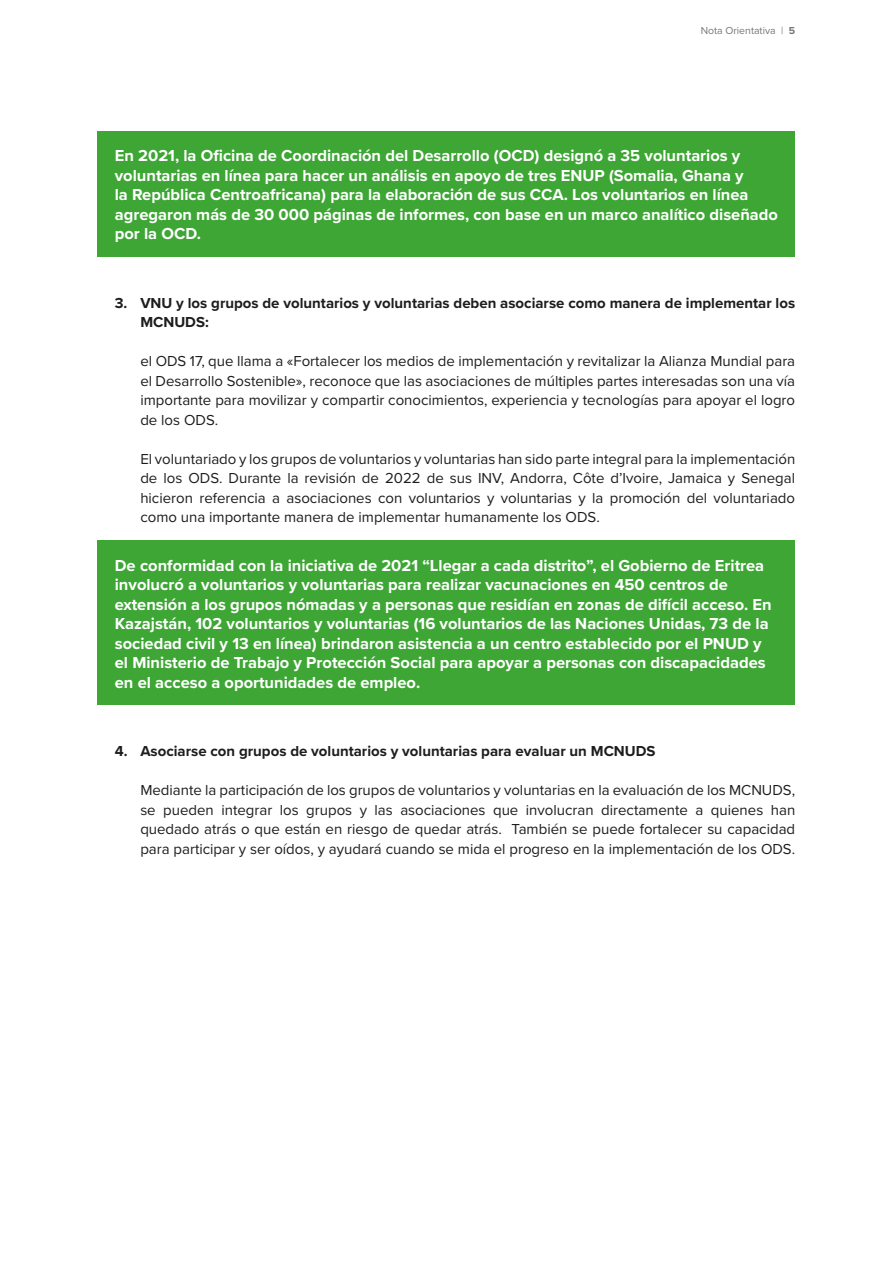
<style>
.page{position:relative;width:893px;height:1263px;background:#fff}
.page>*{position:absolute;margin:0;border:0;box-sizing:border-box;transform-origin:0 0}
.t1{font:700 16.5px/19.5px "Proxima Nova";color:#fff}
.t2{font:15px/19.5px "Proxima Nova";color:#1d1d1b;text-align:justify}
.t3{font:700 15px/19.5px "Proxima Nova";color:#1d1d1b}
.t4{font:10.5px "Proxima Nova";color:#72787a}
.s1{font-weight:700}
</style>
<div class="page">
<div style="left:98px;top:131px;width:697px;height:125px;background:#3ea635"></div>
<div style="left:98px;top:540px;width:697px;height:165px;background:#3ea635"></div>
<p class="t4" style="left:701px;top:24px;width:96px">Nota Orientativa | <span class="s1">5</span></p>
<p class="t1" style="left:115px;top:146px;width:665px">En 2021, la Oficina de Coordinación del Desarrollo (OCD) designó a 35 voluntarios y voluntarias en línea para hacer un análisis en apoyo de tres ENUP (Somalia, Ghana y<br>la República Centroafricana) para la elaboración de sus CCA. Los voluntarios en línea agregaron más de 30 000 páginas de informes, con base en un marco analítico diseñado por la OCD.</p>
<p class="t3" style="left:140px;top:293px;width:656px;text-indent:-26px">3. VNU y los grupos de voluntarios y voluntarias deben asociarse como manera de implementar los<br>MCNUDS:</p>
<p class="t2" style="left:140px;top:352px;width:656px">el ODS 17, que llama a «Fortalecer los medios de implementación y revitalizar la Alianza Mundial para el Desarrollo Sostenible», reconoce que las asociaciones de múltiples partes interesadas son una vía importante para movilizar y compartir conocimientos, experiencia y tecnologías para apoyar el logro de los ODS.</p>
<p class="t2" style="left:140px;top:449px;width:656px">El voluntariado y los grupos de voluntarios y voluntarias han sido parte integral para la implementación de los ODS. Durante la revisión de 2022 de sus INV, Andorra, Côte d’Ivoire, Jamaica y Senegal hicieron referencia a asociaciones con voluntarios y voluntarias y la promoción del voluntariado como una importante manera de implementar humanamente los ODS.</p>
<p class="t1" style="left:115px;top:556px;width:658px">De conformidad con la iniciativa de 2021 “Llegar a cada distrito”, el Gobierno de Eritrea involucró a voluntarios y voluntarias para realizar vacunaciones en 450 centros de extensión a los grupos nómadas y a personas que residían en zonas de difícil acceso. En Kazajstán, 102 voluntarios y voluntarias (16 voluntarios de las Naciones Unidas, 73 de la sociedad civil y 13 en línea) brindaron asistencia a un centro establecido por el PNUD y el Ministerio de Trabajo y Protección Social para apoyar a personas con discapacidades en el acceso a oportunidades de empleo.</p>
<p class="t3" style="left:115px;top:742px;width:542px">4. Asociarse con grupos de voluntarios y voluntarias para evaluar un MCNUDS</p>
<p class="t2" style="left:140px;top:781px;width:656px">Mediante la participación de los grupos de voluntarios y voluntarias en la evaluación de los MCNUDS, se pueden integrar los grupos y las asociaciones que involucran directamente a quienes han quedado atrás o que están en riesgo de quedar atrás. También se puede fortalecer su capacidad para participar y ser oídos, y ayudará cuando se mida el progreso en la implementación de los ODS.</p>
</div>
